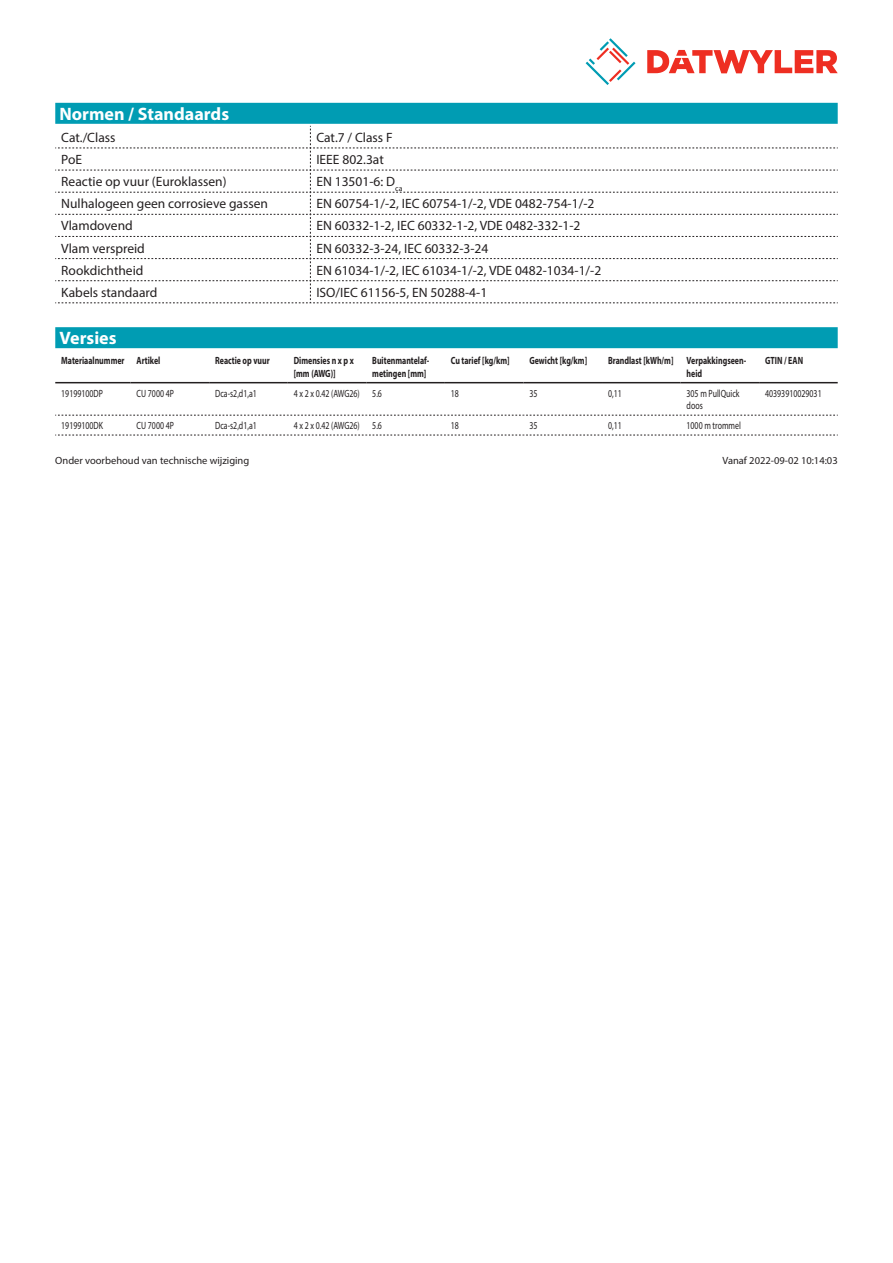
<style>
.page{position:relative;width:893px;height:1263px;background:#fff}
.page>*{position:absolute;margin:0;border:0;box-sizing:border-box;transform-origin:0 0}
.Standard_Head_Proper{font:700 18px "Myriad Pro";color:#fff}
.myriad_light_propert{font:13.5px "Myriad Pro";color:#231f20}
.myriadbold{font:700 10.5px/12.6px "Myriad Pro";color:#231f20;scale:.75 1}
.myriadlight{font:10.5px/12.6px "Myriad Pro";color:#231f20;scale:.75 1}
.Footnote{font:10.5px "Myriad Pro";color:#231f20}
</style>
<div class="page">
<svg style="left:586px;top:38px;width:49px;height:47px"></svg>
<svg style="left:647px;top:50px;width:191px;height:23px"></svg>
<div style="left:55px;top:103px;width:783px;height:21px;background:#009cb3"></div>
<svg style="left:55px;top:126px;width:783px;height:178px"></svg>
<div style="left:55px;top:327px;width:783px;height:21px;background:#009cb3"></div>
<hr style="left:55px;top:382px;width:76px;height:1px;background:#231f20">
<hr style="left:131px;top:382px;width:78px;height:1px;background:#231f20">
<hr style="left:209px;top:382px;width:79px;height:1px;background:#231f20">
<hr style="left:288px;top:382px;width:78px;height:1px;background:#231f20">
<hr style="left:366px;top:382px;width:79px;height:1px;background:#231f20">
<hr style="left:445px;top:382px;width:78px;height:1px;background:#231f20">
<hr style="left:523px;top:382px;width:79px;height:1px;background:#231f20">
<hr style="left:602px;top:382px;width:79px;height:1px;background:#231f20">
<hr style="left:681px;top:382px;width:78px;height:1px;background:#231f20">
<hr style="left:759px;top:382px;width:79px;height:1px;background:#231f20">
<svg style="left:55px;top:415px;width:783px;height:1px"></svg>
<svg style="left:55px;top:435px;width:783px;height:1px"></svg>
<p class="Standard_Head_Proper" style="left:60px;top:102px;width:171px">Normen / Standaards</p>
<p class="myriad_light_propert" style="left:61px;top:129px;width:56px">Cat./Class</p>
<p class="myriad_light_propert" style="left:316px;top:129px;width:78px">Cat.7 / Class F</p>
<p class="myriad_light_propert" style="left:61px;top:151px;width:22px">PoE</p>
<p class="myriad_light_propert" style="left:316px;top:151px;width:69px">IEEE 802.3at</p>
<p class="myriad_light_propert" style="left:61px;top:173px;width:167px">Reactie op vuur (Euroklassen)</p>
<p class="myriad_light_propert" style="left:316px;top:173px;width:88px">EN 13501-6: D<sub>ca</sub></p>
<p class="myriad_light_propert" style="left:61px;top:195px;width:208px">Nulhalogeen geen corrosieve gassen</p>
<p class="myriad_light_propert" style="left:316px;top:195px;width:279px">EN 60754-1/-2, IEC 60754-1/-2, VDE 0482-754-1/-2</p>
<p class="myriad_light_propert" style="left:61px;top:218px;width:73px">Vlamdovend</p>
<p class="myriad_light_propert" style="left:316px;top:218px;width:266px">EN 60332-1-2, IEC 60332-1-2, VDE 0482-332-1-2</p>
<p class="myriad_light_propert" style="left:61px;top:240px;width:85px">Vlam verspreid</p>
<p class="myriad_light_propert" style="left:316px;top:240px;width:173px">EN 60332-3-24, IEC 60332-3-24</p>
<p class="myriad_light_propert" style="left:61px;top:262px;width:84px">Rookdichtheid</p>
<p class="myriad_light_propert" style="left:316px;top:262px;width:286px">EN 61034-1/-2, IEC 61034-1/-2, VDE 0482-1034-1/-2</p>
<p class="myriad_light_propert" style="left:61px;top:284px;width:98px">Kabels standaard</p>
<p class="myriad_light_propert" style="left:316px;top:284px;width:172px">ISO/IEC 61156-5, EN 50288-4-1</p>
<p class="Standard_Head_Proper" style="left:60px;top:326px;width:59px">Versies</p>
<p class="myriadbold" style="left:61px;top:354px;width:86px">Materiaalnummer</p>
<p class="myriadbold" style="left:137px;top:354px;width:33px">Artikel</p>
<p class="myriadbold" style="left:215px;top:354px;width:74px">Reactie op vuur</p>
<p class="myriadbold" style="left:294px;top:354px;width:82px">Dimensies n x p x [mm (AWG)]</p>
<p class="myriadbold" style="left:372px;top:354px;width:78px">Buitenmantelaf&shy;metingen [mm]</p>
<p class="myriadbold" style="left:451px;top:354px;width:80px">Cu tarief [kg/km]</p>
<p class="myriadbold" style="left:529px;top:354px;width:78px">Gewicht [kg/km]</p>
<p class="myriadbold" style="left:608px;top:354px;width:89px">Brandlast [kWh/m]</p>
<p class="myriadbold" style="left:687px;top:354px;width:81px">Verpakkingseen&shy;heid</p>
<p class="myriadbold" style="left:765px;top:354px;width:52px">GTIN / EAN</p>
<p class="myriadlight" style="left:61px;top:387px;width:57px">19199100DP</p>
<p class="myriadlight" style="left:137px;top:387px;width:51px">CU 7000 4P</p>
<p class="myriadlight" style="left:215px;top:387px;width:57px">Dca-s2,d1,a1</p>
<p class="myriadlight" style="left:294px;top:387px;width:90px">4 x 2 x 0.42 (AWG26)</p>
<p class="myriadlight" style="left:372px;top:387px;width:14px">5.6</p>
<p class="myriadlight" style="left:451px;top:387px;width:12px">18</p>
<p class="myriadlight" style="left:529px;top:387px;width:12px">35</p>
<p class="myriadlight" style="left:608px;top:387px;width:20px">0,11</p>
<p class="myriadlight" style="left:687px;top:387px;width:72px">305 m PullQuick doos</p>
<p class="myriadlight" style="left:765px;top:387px;width:77px">40393910029031</p>
<p class="myriadlight" style="left:61px;top:419px;width:57px">19199100DK</p>
<p class="myriadlight" style="left:137px;top:419px;width:51px">CU 7000 4P</p>
<p class="myriadlight" style="left:215px;top:419px;width:57px">Dca-s2,d1,a1</p>
<p class="myriadlight" style="left:294px;top:419px;width:90px">4 x 2 x 0.42 (AWG26)</p>
<p class="myriadlight" style="left:372px;top:419px;width:14px">5.6</p>
<p class="myriadlight" style="left:451px;top:419px;width:12px">18</p>
<p class="myriadlight" style="left:529px;top:419px;width:12px">35</p>
<p class="myriadlight" style="left:608px;top:419px;width:20px">0,11</p>
<p class="myriadlight" style="left:687px;top:419px;width:74px">1000 m trommel</p>
<p class="Footnote" style="left:55px;top:454px;width:196px">Onder voorbehoud van technische wijziging</p>
<p class="Footnote" style="left:722px;top:454px;width:117px">Vanaf 2022-09-02 10:14:03</p>
</div>
